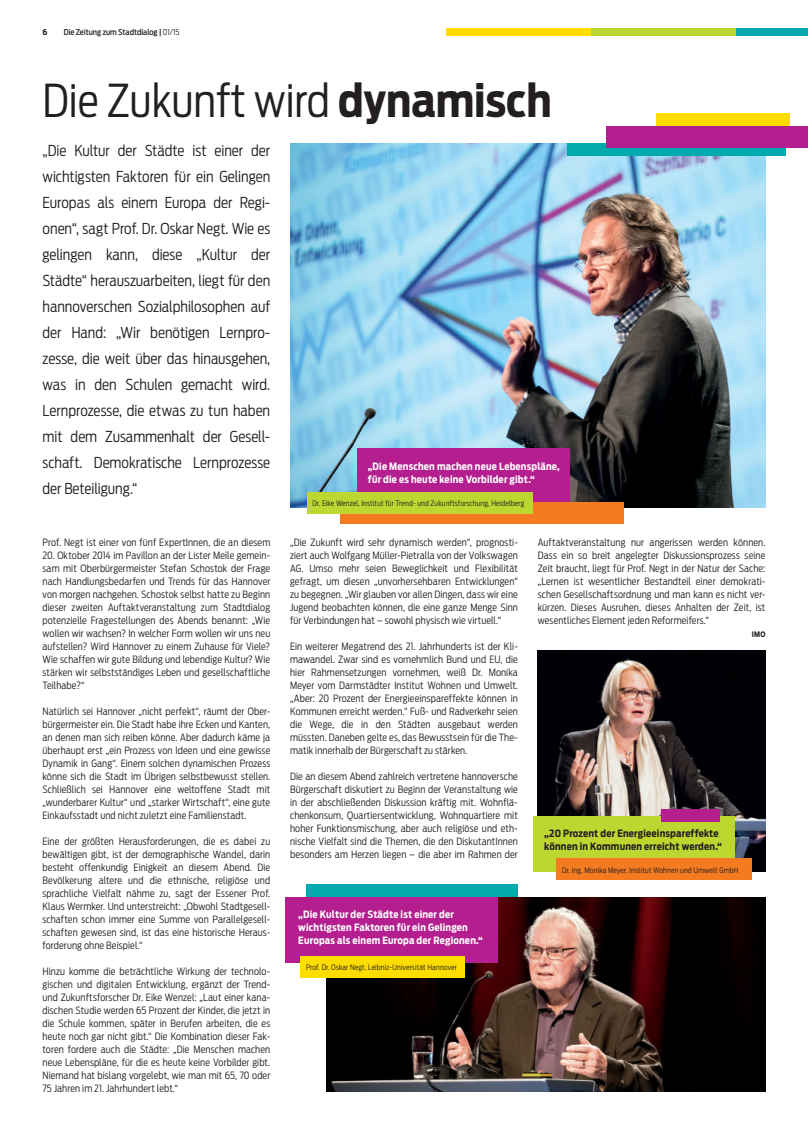
<style>
.page{position:relative;width:808px;height:1134px;background:#fff}
.page>*{position:absolute;margin:0;border:0;box-sizing:border-box;transform-origin:0 0}
.t1{font:300 45px "Antenna Cond";color:#231f20}
.t2{font:300 15px/26px "Antenna Cond";color:#231f20;text-align:justify}
.t3{font:300 10px/13px "Antenna Cond";letter-spacing:.01em;color:#231f20;text-align:justify}
.t4{font:700 10px/13px "Antenna Cond";letter-spacing:.02em;color:#fff}
.t5{font:700 10px/13px "Antenna Cond";letter-spacing:.02em;color:#231f20}
.t6{font:500 8px "Antenna Cond";color:#231f20}
.t7{font:700 8px "Antenna Cond";color:#231f20}
.t8{font:300 7.5px "Antenna Cond";letter-spacing:.02em;color:#231f20}
.t9{font:700 7.5px "Antenna Cond";color:#231f20}
.s1{font-weight:300}
.s2{font-weight:700}
</style>
<div class="page">
<div style="left:736px;top:28px;width:72px;height:8px;background:#00aaad"></div>
<div style="left:591px;top:28px;width:145px;height:8px;background:#bed730"></div>
<div style="left:446px;top:28px;width:145px;height:8px;background:#fd0"></div>
<div style="left:307px;top:884px;width:211px;height:26px;background:#00aaad"></div>
<img style="left:290px;top:143px;width:475px;height:364px">
<img style="left:538px;top:650px;width:227px;height:221px">
<div style="left:567px;top:143px;width:219px;height:13px;background:#00aaad"></div>
<div style="left:657px;top:113px;width:133px;height:21px;background:#fd0"></div>
<div style="left:607px;top:126px;width:201px;height:21px;background:#b41e8e"></div>
<img style="left:327px;top:897px;width:438px;height:194px">
<div style="left:285px;top:897px;width:212px;height:65px;background:#b41e8e"></div>
<div style="left:533px;top:816px;width:201px;height:55px;background:#bed730"></div>
<div style="left:556px;top:858px;width:196px;height:21px;background:#f47b20"></div>
<div style="left:661px;top:809px;width:59px;height:13px;background:#b41e8e"></div>
<div style="left:357px;top:449px;width:213px;height:58px;background:#b41e8e"></div>
<div style="left:340px;top:503px;width:284px;height:21px;background:#f47b20"></div>
<div style="left:307px;top:492px;width:226px;height:21px;background:#bed730"></div>
<div style="left:300px;top:956px;width:165px;height:22px;background:#fd0"></div>
<p class="t7" style="left:43px;top:29px;width:6px">6</p>
<p class="t6" style="left:64px;top:29px;width:117px">Die Zeitung zum Stadtdialog | <span class="s1">01/15</span></p>
<h1 class="t1" style="left:43px;top:82px;width:511px">Die Zukunft wird <span class="s2">dynamisch</span></h1>
<p class="t2" style="left:43px;top:138px;width:229px">„Die Kultur der Städte ist einer der wichtigsten Faktoren für ein Gelingen Europas als einem Europa der Regi&shy;onen“, sagt Prof. Dr. Oskar Negt. Wie es gelingen kann, diese „Kultur der Städte“ herauszuarbeiten, liegt für den hannoverschen Sozialphilosophen auf der Hand: „Wir benötigen Lernpro&shy;zesse, die weit über das hinausgehen, was in den Schulen gemacht wird.<br>Lernprozesse, die etwas zu tun haben mit dem Zusammenhalt der Gesell&shy;schaft. Demokratische Lernprozesse der Beteiligung.“</p>
<p class="t3" style="left:43px;top:536px;width:229px">Prof. Negt ist einer von fünf ExpertInnen, die an diesem</p>
<p class="t3" style="left:43px;top:549px;width:229px">20. Oktober 2014 im Pavillon an der Lister Meile gemein&shy;sam mit Oberbürgermeister Stefan Schostok der Frage nach Handlungsbedarfen und Trends für das Hannover von morgen nachgehen. Schostok selbst hatte zu Beginn dieser zweiten Auftaktveranstaltung zum Stadtdialog potenzielle Fragestellungen des Abends benannt: „Wie wollen wir wachsen? In welcher Form wollen wir uns neu aufstellen? Wird Hannover zu einem Zuhause für Viele?<br>Wie schaffen wir gute Bildung und lebendige Kultur? Wie stärken wir selbstständiges Leben und gesellschaftliche Teilhabe?“</p>
<p class="t3" style="left:43px;top:705px;width:229px">Natürlich sei Hannover „nicht perfekt“, räumt der Ober&shy;bürgermeister ein. Die Stadt habe ihre Ecken und Kanten, an denen man sich reiben könne. Aber dadurch käme ja überhaupt erst „ein Prozess von Ideen und eine gewisse Dynamik in Gang“. Einem solchen dynamischen Prozess könne sich die Stadt im Übrigen selbstbewusst stellen.<br>Schließlich sei Hannover eine weltoffene Stadt mit „wunderbarer Kultur“ und „starker Wirtschaft“, eine gute Einkaufsstadt und nicht zuletzt eine Familienstadt.</p>
<p class="t3" style="left:43px;top:835px;width:229px">Eine der größten Herausforderungen, die es dabei zu bewältigen gibt, ist der demographische Wandel, darin besteht offenkundig Einigkeit an diesem Abend. Die Bevölkerung altere und die ethnische, religiöse und sprachliche Vielfalt nähme zu, sagt der Essener Prof.<br>Klaus Wermker. Und unterstreicht: „Obwohl Stadtgesell&shy;schaften schon immer eine Summe von Parallelgesell&shy;schaften gewesen sind, ist das eine historische Heraus&shy;forderung ohne Beispiel.“</p>
<p class="t3" style="left:43px;top:965px;width:229px">Hinzu komme die beträchtliche Wirkung der technolo&shy;gischen und digitalen Entwicklung, ergänzt der Trend&shy;und Zukunftsforscher Dr. Eike Wenzel: „Laut einer kana&shy;dischen Studie werden 65 Prozent der Kinder, die jetzt in die Schule kommen, später in Berufen arbeiten, die es heute noch gar nicht gibt.“ Die Kombination dieser Fak&shy;toren fordere auch die Städte: „Die Menschen machen neue Lebenspläne, für die es heute keine Vorbilder gibt.<br>Niemand hat bislang vorgelebt, wie man mit 65, 70 oder 75 Jahren im 21. Jahrhundert lebt.“</p>
<p class="t4" style="left:368px;top:461px;width:193px">„Die Menschen machen neue Lebenspläne, für die es heute keine Vorbilder gibt.“</p>
<p class="t8" style="left:312px;top:500px;width:213px">Dr. Eike Wenzel, Institut für Trend- und Zukunftsforschung, Heidelberg</p>
<p class="t3" style="left:290px;top:536px;width:229px">„Die Zukunft wird sehr dynamisch werden“, prognosti&shy;ziert auch Wolfgang Müller-Pietralla von der Volkswagen AG. Umso mehr seien Beweglichkeit und Flexibilität gefragt, um diesen „unvorhersehbaren Entwicklungen“ zu begegnen. „Wir glauben vor allen Dingen, dass wir eine Jugend beobachten können, die eine ganze Menge Sinn für Verbindungen hat – sowohl physisch wie virtuell.“</p>
<p class="t3" style="left:290px;top:640px;width:229px">Ein weiterer Megatrend des 21. Jahrhunderts ist der Kli&shy;mawandel. Zwar sind es vornehmlich Bund und EU, die hier Rahmensetzungen vornehmen, weiß Dr. Monika Meyer vom Darmstädter Institut Wohnen und Umwelt. „Aber: 20 Prozent der Energieeinspareffekte können in Kommunen erreicht werden.“ Fuß- und Radverkehr seien die Wege, die in den Städten ausgebaut werden müssten. Daneben gelte es, das Bewusstsein für die The&shy;matik innerhalb der Bürgerschaft zu stärken.</p>
<p class="t3" style="left:290px;top:770px;width:229px">Die an diesem Abend zahlreich vertretene hannoversche Bürgerschaft diskutiert zu Beginn der Veranstaltung wie in der abschließenden Diskussion kräftig mit. Wohnflä&shy;chenkonsum, Quartiersentwicklung, Wohnquartiere mit hoher Funktionsmischung, aber auch religiöse und eth&shy;nische Vielfalt sind die Themen, die den DiskutantInnen besonders am Herzen liegen – die aber im Rahmen der</p>
<p class="t4" style="left:298px;top:908px;width:186px">„Die Kultur der Städte ist einer der wichtigsten Faktoren für ein Gelingen<br>Europas als einem Europa der Regionen.“</p>
<p class="t8" style="left:306px;top:964px;width:152px">Prof. Dr. Oskar Negt, Leibniz-Universität Hannover</p>
<p class="t3" style="left:538px;top:536px;width:229px">Auftaktveranstaltung nur angerissen werden können.<br>Dass ein so breit angelegter Diskussionsprozess seine Zeit braucht, liegt für Prof. Negt in der Natur der Sache: „Lernen ist wesentlicher Bestandteil einer demokrati&shy;schen Gesellschaftsordnung und man kann es nicht ver&shy;kürzen. Dieses Ausruhen, dieses Anhalten der Zeit, ist wesentliches Element jeden Reformeifers.“</p>
<p class="t9" style="left:752px;top:631px;width:15px">IMO</p>
<p class="t5" style="left:544px;top:827px;width:179px">„20 Prozent der Energieeinspareffekte können in Kommunen erreicht werden.“</p>
<p class="t8" style="left:562px;top:867px;width:178px">Dr. Ing. Monika Meyer, Institut Wohnen und Umwelt GmbH</p>
</div>
